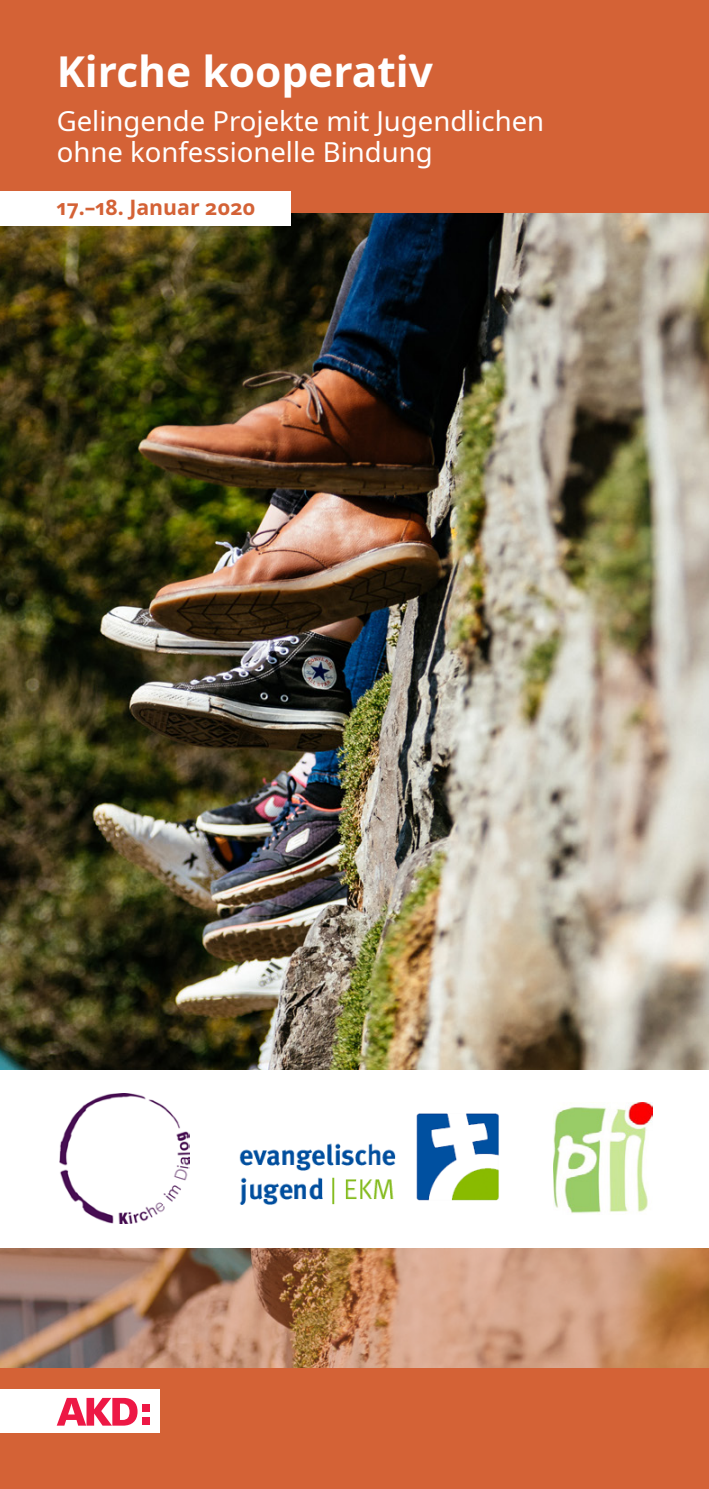
<style>
.page{position:relative;width:709px;height:1489px;background:#fff}
.page>*{position:absolute;margin:0;border:0;box-sizing:border-box;transform-origin:0 0}
.Title_Front{font:700 42.5px "Noto Sans";color:#fff}
.Subtitle_Front{font:27.5px/30px "Noto Sans";color:#fff}
.Date_Time{font:700 21.25px "Noto Sans";color:#d46236}
</style>
<div class="page">
<img style="left:0;top:213px;width:709px;height:857px">
<img style="left:0;top:1248px;width:709px;height:120px">
<div style="left:0;top:1368px;width:709px;height:120px;background:#d46236"></div>
<div style="left:0;top:0;width:709px;height:213px;background:#d46236"></div>
<div style="left:0;top:1389px;width:159px;height:43px;background:#fff"></div>
<div style="left:142px;top:1417px;width:8px;height:7px;background:#ed1845"></div>
<div style="left:142px;top:1403px;width:8px;height:8px;background:#ed1845"></div>
<svg style="left:57px;top:1397px;width:80px;height:28px"></svg>
<div style="left:0;top:191px;width:291px;height:35px;background:#fff"></div>
<img style="left:239px;top:1113px;width:260px;height:91px">
<img style="left:553px;top:1102px;width:99px;height:112px">
<img style="left:59px;top:1093px;width:131px;height:130px">
<p class="Title_Front" style="left:57px;top:42px;width:378px">Kirche kooperativ</p>
<p class="Subtitle_Front" style="left:57px;top:107px;width:489px">Gelingende Projekte mit Jugendlichen ohne konfessionelle Bindung</p>
<p class="Date_Time" style="left:57px;top:192px;width:200px">17.–18. Januar 2020</p>
</div>
